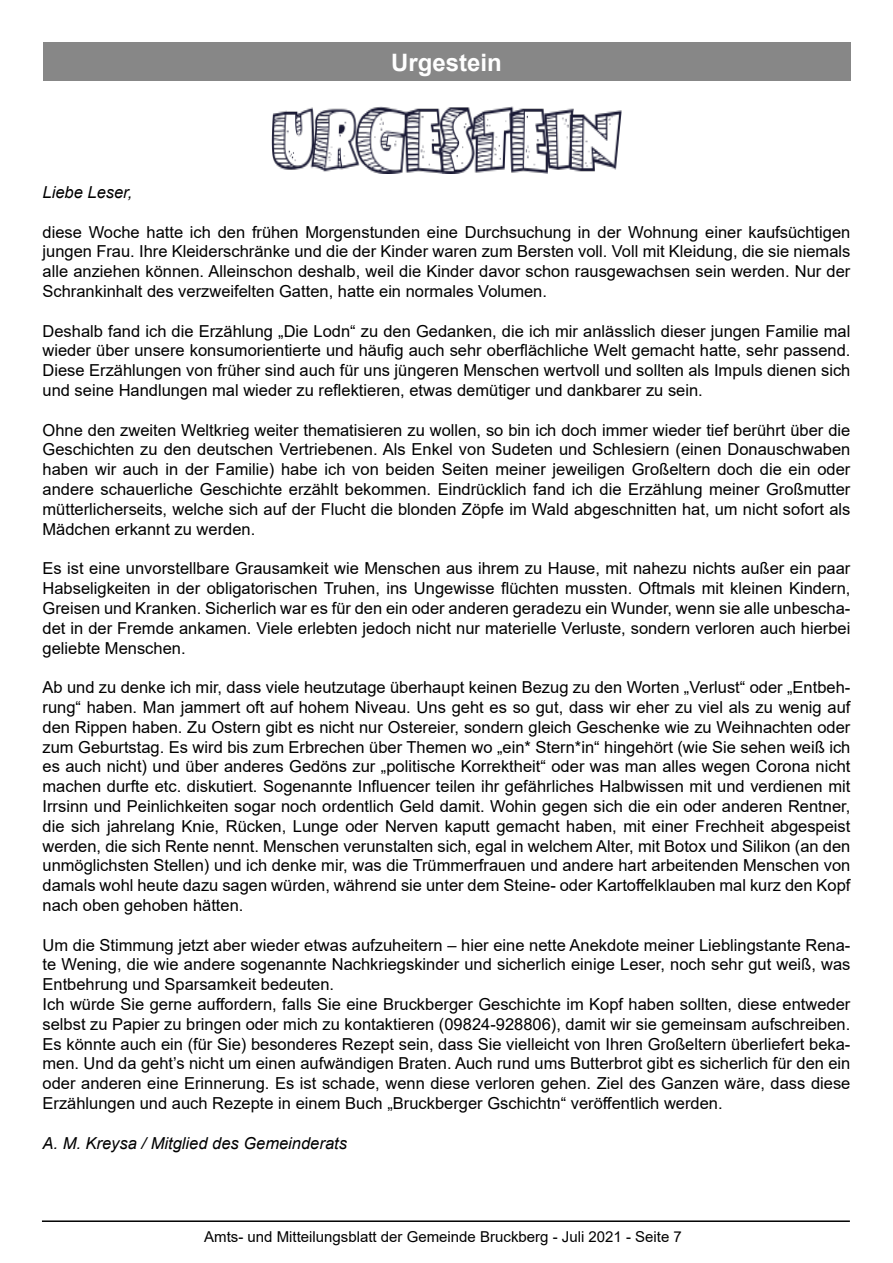
<style>
.page{position:relative;width:893px;height:1263px;background:#fff}
.page>*{position:absolute;margin:0;border:0;box-sizing:border-box;transform-origin:0 0}
.t1{font:700 24px "Arial";color:#fff}
.t2{font:16.5px/19.8px "Arial";color:#000;text-align:justify}
.t3{font:italic 16.5px "Arial";color:#000}
.t4{font:15px "Arial";color:#000}
</style>
<div class="page">
<hr style="left:42px;top:1220px;width:808px;height:2px;background:#000">
<div style="left:43px;top:43px;width:807px;height:38px;background:#878787"></div>
<img style="left:272px;top:106px;width:349px;height:68px">
<h1 class="t1" style="left:391px;top:45px;width:112px">Urgestein</h1>
<p class="t3" style="left:43px;top:182px;width:91px">Liebe Leser,</p>
<p class="t2" style="left:43px;top:222px;width:809px">diese Woche hatte ich den frühen Morgenstunden eine Durchsuchung in der Wohnung einer kaufsüchtigen jungen Frau. Ihre Kleiderschränke und die der Kinder waren zum Bersten voll. Voll mit Kleidung, die sie niemals alle anziehen können. Alleinschon deshalb, weil die Kinder davor schon rausgewachsen sein werden. Nur der Schrankinhalt des verzweifelten Gatten, hatte ein normales Volumen.</p>
<p class="t2" style="left:43px;top:321px;width:809px">Deshalb fand ich die Erzählung „Die Lodn“ zu den Gedanken, die ich mir anlässlich dieser jungen Familie mal wieder über unsere konsumorientierte und häufig auch sehr oberflächliche Welt gemacht hatte, sehr passend.<br>Diese Erzählungen von früher sind auch für uns jüngeren Menschen wertvoll und sollten als Impuls dienen sich und seine Handlungen mal wieder zu reflektieren, etwas demütiger und dankbarer zu sein.</p>
<p class="t2" style="left:43px;top:420px;width:809px">Ohne den zweiten Weltkrieg weiter thematisieren zu wollen, so bin ich doch immer wieder tief berührt über die Geschichten zu den deutschen Vertriebenen. Als Enkel von Sudeten und Schlesiern (einen Donauschwaben haben wir auch in der Familie) habe ich von beiden Seiten meiner jeweiligen Großeltern doch die ein oder andere schauerliche Geschichte erzählt bekommen. Eindrücklich fand ich die Erzählung meiner Großmutter mütterlicherseits, welche sich auf der Flucht die blonden Zöpfe im Wald abgeschnitten hat, um nicht sofort als Mädchen erkannt zu werden.</p>
<p class="t2" style="left:43px;top:558px;width:809px">Es ist eine unvorstellbare Grausamkeit wie Menschen aus ihrem zu Hause, mit nahezu nichts außer ein paar Habseligkeiten in der obligatorischen Truhen, ins Ungewisse flüchten mussten. Oftmals mit kleinen Kindern, Greisen und Kranken. Sicherlich war es für den ein oder anderen geradezu ein Wunder, wenn sie alle unbescha&shy;det in der Fremde ankamen. Viele erlebten jedoch nicht nur materielle Verluste, sondern verloren auch hierbei geliebte Menschen.</p>
<p class="t2" style="left:43px;top:677px;width:809px">Ab und zu denke ich mir, dass viele heutzutage überhaupt keinen Bezug zu den Worten „Verlust“ oder „Entbeh&shy;rung“ haben. Man jammert oft auf hohem Niveau. Uns geht es so gut, dass wir eher zu viel als zu wenig auf den Rippen haben. Zu Ostern gibt es nicht nur Ostereier, sondern gleich Geschenke wie zu Weihnachten oder zum Geburtstag. Es wird bis zum Erbrechen über Themen wo „ein* Stern*in“ hingehört (wie Sie sehen weiß ich es auch nicht) und über anderes Gedöns zur „politische Korrektheit“ oder was man alles wegen Corona nicht machen durfte etc. diskutiert. Sogenannte Influencer teilen ihr gefährliches Halbwissen mit und verdienen mit Irrsinn und Peinlichkeiten sogar noch ordentlich Geld damit. Wohin gegen sich die ein oder anderen Rentner, die sich jahrelang Knie, Rücken, Lunge oder Nerven kaputt gemacht haben, mit einer Frechheit abgespeist werden, die sich Rente nennt. Menschen verunstalten sich, egal in welchem Alter, mit Botox und Silikon (an den unmöglichsten Stellen) und ich denke mir, was die Trümmerfrauen und andere hart arbeitenden Menschen von damals wohl heute dazu sagen würden, während sie unter dem Steine- oder Kartoffelklauben mal kurz den Kopf nach oben gehoben hätten.</p>
<p class="t2" style="left:43px;top:935px;width:809px;text-align:left">Um die Stimmung jetzt aber wieder etwas aufzuheitern – hier eine nette Anekdote meiner Lieblingstante Rena&shy;te Wening, die wie andere sogenannte Nachkriegskinder und sicherlich einige Leser, noch sehr gut weiß, was Entbehrung und Sparsamkeit bedeuten.<br>Ich würde Sie gerne auffordern, falls Sie eine Bruckberger Geschichte im Kopf haben sollten, diese entweder selbst zu Papier zu bringen oder mich zu kontaktieren (09824-928806), damit wir sie gemeinsam aufschreiben.<br>Es könnte auch ein (für Sie) besonderes Rezept sein, dass Sie vielleicht von Ihren Großeltern überliefert beka&shy;men. Und da geht’s nicht um einen aufwändigen Braten. Auch rund ums Butterbrot gibt es sicherlich für den ein oder anderen eine Erinnerung. Es ist schade, wenn diese verloren gehen. Ziel des Ganzen wäre, dass diese Erzählungen und auch Rezepte in einem Buch „Bruckberger Gschichtn“ veröffentlich werden.</p>
<p class="t3" style="left:43px;top:1132px;width:306px">A. M. Kreysa / Mitglied des Gemeinderats</p>
<p class="t4" style="left:204px;top:1226px;width:479px">Amts- und Mitteilungsblatt der Gemeinde Bruckberg - Juli 2021 - Seite 7</p>
</div>
